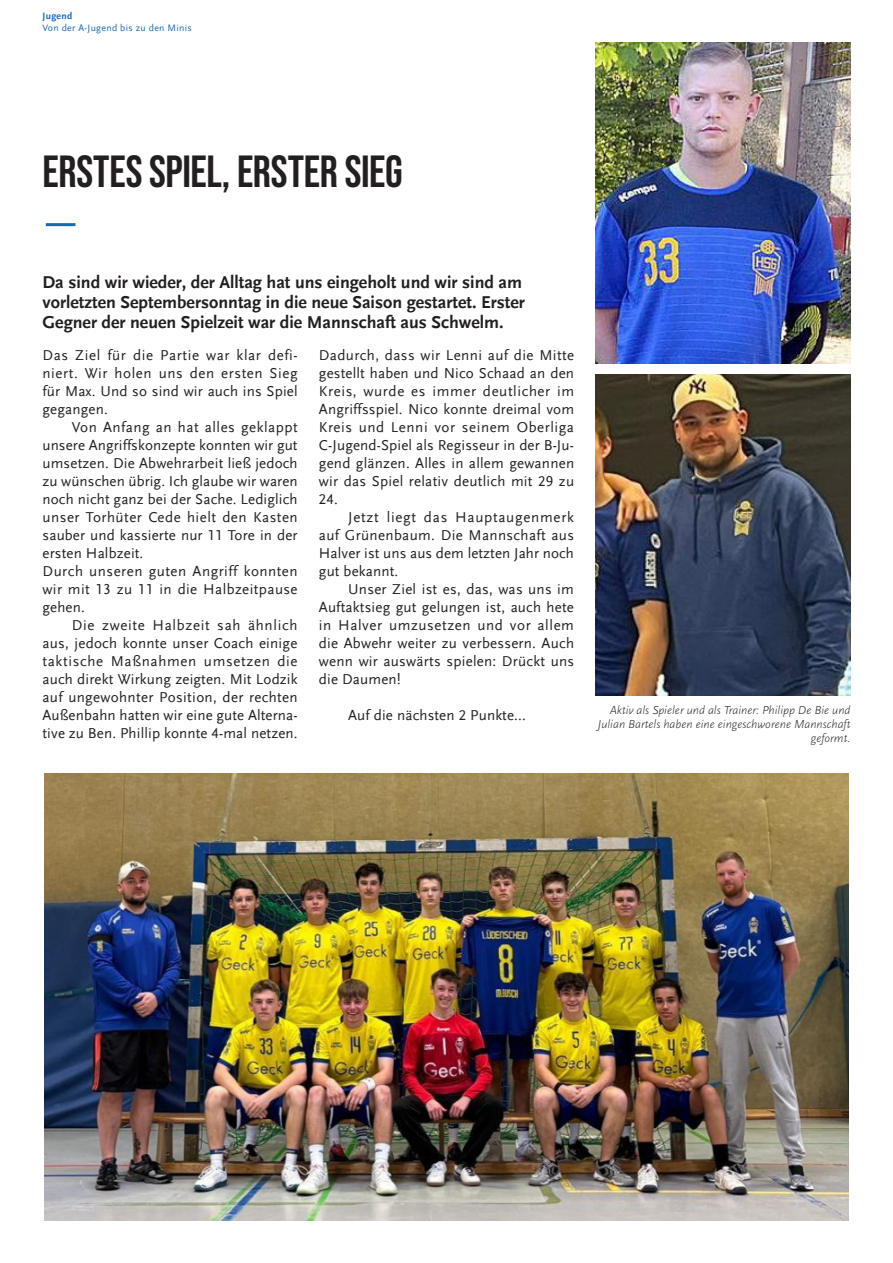
<style>
.page{position:relative;width:893px;height:1263px;background:#fff}
.page>*{position:absolute;margin:0;border:0;box-sizing:border-box;transform-origin:0 0}
.t1{font:45px "Bebas Neue";letter-spacing:-.005em;color:#231f20}
.t2{font:700 18px/19.8px "Scala Sans";color:#231f20}
.Copy{font:15px/18px "Scala Sans Regular LF";letter-spacing:.01em;color:#231f20;text-align:justify}
.t3{font:italic 300 12px/14.4px "Scala Sans";color:#231f20;text-align:right}
.t4{font:9.75px "Scala Sans Regular LF";letter-spacing:.03em;color:#166ab3}
.t5{font:700 9.75px "Scala Sans";letter-spacing:.03em;color:#166ab3}
</style>
<div class="page">
<hr style="left:46px;top:223px;width:29px;height:3px;background:#166ab3">
<img style="left:45px;top:774px;width:803px;height:446px">
<img style="left:595px;top:43px;width:255px;height:321px">
<img style="left:595px;top:374px;width:255px;height:321px">
<p class="t5" style="left:43px;top:10px;width:31px">Jugend</p>
<p class="t4" style="left:43px;top:22px;width:151px">Von der A-Jugend bis zu den Minis</p>
<p class="t1" style="left:43px;top:146px;width:362px">ERSTES SPIEL, ERSTER SIEG</p>
<p class="t2" style="left:43px;top:273px;width:484px">Da sind wir wieder, der Alltag hat uns eingeholt und wir sind am vorletzten Septembersonntag in die neue Saison gestartet. Erster<br>Gegner der neuen Spielzeit war die Mannschaft aus Schwelm.</p>
<p class="Copy" style="left:43px;top:346px;width:257px">Das Ziel für die Partie war klar defi&shy;niert. Wir holen uns den ersten Sieg für Max. Und so sind wir auch ins Spiel gegangen.</p>
<p class="Copy" style="left:43px;top:418px;width:257px;text-indent:29px">Von Anfang an hat alles geklappt unsere Angriffskonzepte konnten wir gut umsetzen. Die Abwehrarbeit ließ jedoch zu wünschen übrig. Ich glaube wir waren noch nicht ganz bei der Sache. Lediglich unser Torhüter Cede hielt den Kasten sauber und kassierte nur 11 Tore in der ersten Halbzeit.</p>
<p class="Copy" style="left:43px;top:562px;width:257px">Durch unseren guten Angriff konnten wir mit 13 zu 11 in die Halbzeitpause gehen.</p>
<p class="Copy" style="left:43px;top:616px;width:257px;text-indent:29px">Die zweite Halbzeit sah ähnlich aus, jedoch konnte unser Coach einige taktische Maßnahmen umsetzen die auch direkt Wirkung zeigten. Mit Lodzik auf ungewohnter Position, der rechten Außenbahn hatten wir eine gute Alterna&shy;tive zu Ben. Phillip konnte 4-mal netzen.</p>
<p class="Copy" style="left:319px;top:346px;width:257px">Dadurch, dass wir Lenni auf die Mitte gestellt haben und Nico Schaad an den Kreis, wurde es immer deutlicher im Angriffsspiel. Nico konnte dreimal vom Kreis und Lenni vor seinem Oberliga C-Jugend-Spiel als Regisseur in der B-Ju&shy;gend glänzen. Alles in allem gewannen wir das Spiel relativ deutlich mit 29 zu 24.</p>
<p class="Copy" style="left:319px;top:508px;width:257px;text-indent:29px">Jetzt liegt das Hauptaugenmerk auf Grünenbaum. Die Mannschaft aus Halver ist uns aus dem letzten Jahr noch gut bekannt.</p>
<p class="Copy" style="left:319px;top:580px;width:257px;text-indent:29px">Unser Ziel ist es, das, was uns im Auftaktsieg gut gelungen ist, auch hete in Halver umzusetzen und vor allem die Abwehr weiter zu verbessern. Auch wenn wir auswärts spielen: Drückt uns die Daumen!</p>
<p class="Copy" style="left:348px;top:706px;width:179px">Auf die nächsten 2 Punkte...</p>
<p class="t3" style="left:610px;top:703px;width:242px">Aktiv als Spieler und als Trainer: Philipp De Bie und</p>
<p class="t3" style="left:598px;top:717px;width:254px">Julian Bartels haben eine eingeschworene Mannschaft geformt.</p>
</div>
